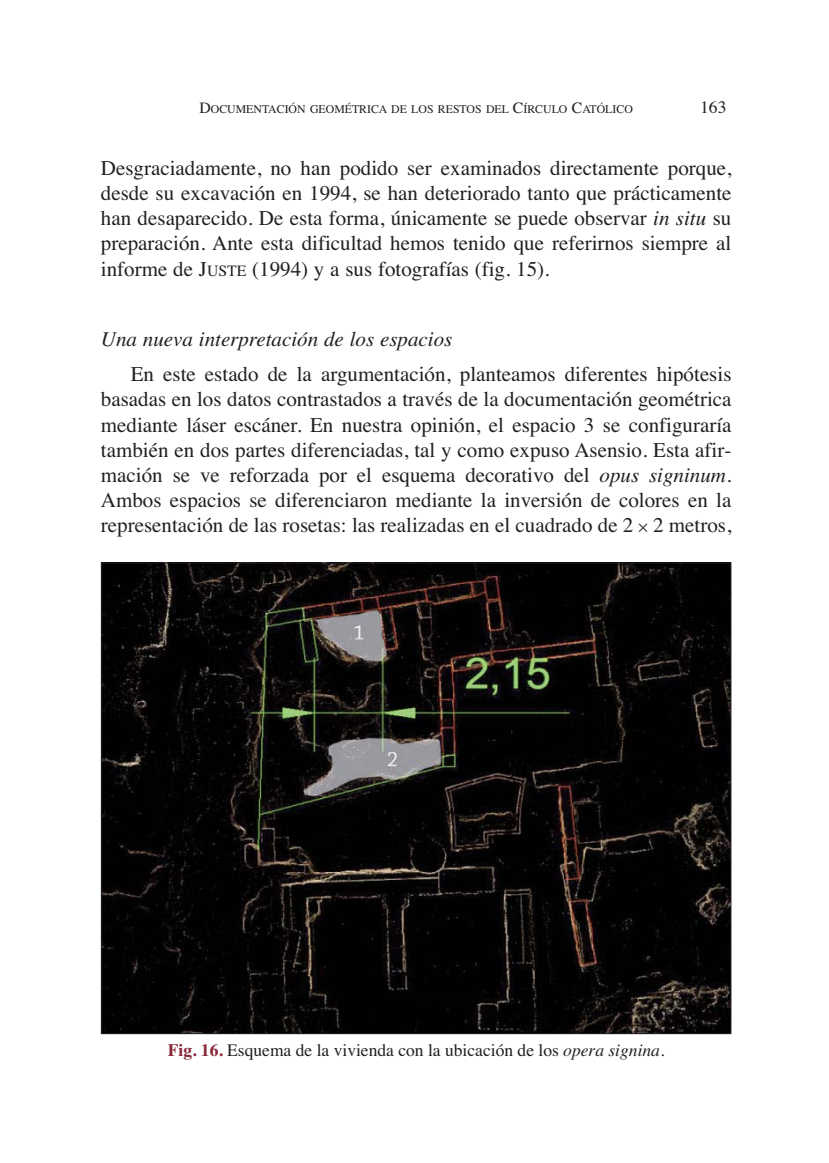
<style>
.page{position:relative;width:829px;height:1163px;background:#fff}
.page>*{position:absolute;margin:0;border:0;box-sizing:border-box;transform-origin:0 0}
.t1{font:21px/25.2px "Times";color:#231f20;text-align:justify}
.t2{font:italic 21px "Times";color:#231f20}
.t3{font:17.5px "Times";color:#231f20}
.t4{font:11.9px "Times";color:#231f20}
.s1{font-size:15.75px}
.s2{font-style:italic}
.s3{font-weight:700;color:#882838}
</style>
<div class="page">
<img style="left:103px;top:564px;width:626px;height:467px">
<p class="t4" style="left:199px;top:104px;width:435px"><span class="s1">D</span>OCUMENTACIÓN GEOMÉTRICA DE LOS RESTOS DEL <span class="s1">C</span>ÍRCULO <span class="s1">C</span>ATÓLICO</p>
<p class="t3" style="left:700px;top:101px;width:28px">163</p>
<p class="t1" style="left:101px;top:157px;width:632px">Desgraciadamente, no han podido ser examinados directamente porque, desde su excavación en 1994, se han deteriorado tanto que prácticamente han desaparecido. De esta forma, únicamente se puede observar <span class="s2">in situ</span> su preparación. Ante esta dificultad hemos tenido que referirnos siempre al informe de J<span class="s1">USTE</span> (1994) y a sus fotografías (fig. 15).</p>
<p class="t2" style="left:101px;top:331px;width:353px">Una nueva interpretación de los espacios</p>
<p class="t1" style="left:101px;top:363px;width:632px;text-indent:30px">En este estado de la argumentación, planteamos diferentes hipótesis basadas en los datos contrastados a través de la documentación geométrica mediante láser escáner. En nuestra opinión, el espacio 3 se configuraría también en dos partes diferenciadas, tal y como expuso Asensio. Esta afir&shy;mación se ve reforzada por el esquema decorativo del <span class="s2">opus signinum</span>.<br>Ambos espacios se diferenciaron mediante la inversión de colores en la representación de las rosetas: las realizadas en el cuadrado de 2 2 metros,</p>
<p class="t3" style="left:168px;top:1043px;width:498px"><span class="s3">Fig. 16.</span> Esquema de la vivienda con la ubicación de los <span class="s2">opera signina</span>.</p>
</div>
